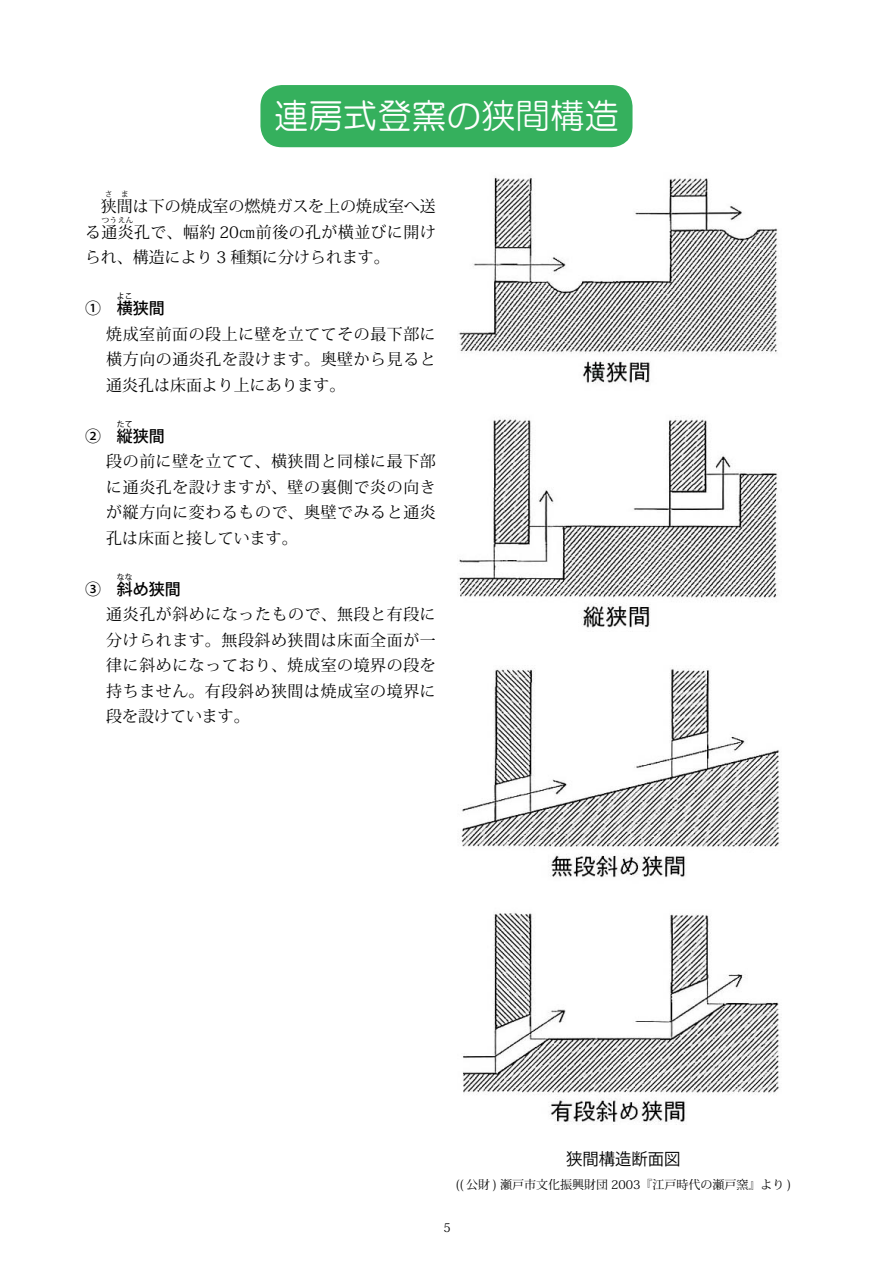
<style>
.page{position:relative;width:893px;height:1263px;background:#fff}
.page>*{position:absolute;margin:0;border:0;box-sizing:border-box;transform-origin:0 0}
.t1{font:34.5px "HG Maru Gothic MPRO";color:#fff}
.t2{font:16.5px "Koz Go Pro";color:#000}
.t3{font:15.9px/25.5px "Koz Min Pro";letter-spacing:.035em;color:#000;text-align:justify}
.t4{font:15.9px "Koz Min Pro";color:#000}
.t5{font:500 15.9px "Koz Go Pro";color:#000}
.t6{font:500 15.9px "Koz Go Pr 6 N";color:#000}
.t7{font:12px "Koz Min Pro";color:#000}
.t8{font:7.95px "Koz Min Pro";color:#000}
.t9{font:500 7.95px "Koz Go Pro";color:#000}
.t10{font:500 7.95px "Koz Go Pr 6 N";color:#000}
</style>
<div class="page">
<img style="left:458px;top:177px;width:322px;height:451px">
<img style="left:461px;top:668px;width:319px;height:455px">
<div style="left:260px;top:85px;width:372px;height:62px;background:#35b05d;border-radius:21px"></div>
<h1 class="t1" style="left:274px;top:98px;width:381px">連房式登窯の狭間構造　</h1>
<p class="t8" style="left:105px;top:189px;width:9px">さ</p>
<p class="t8" style="left:121px;top:189px;width:9px">ま</p>
<p class="t3" style="left:85px;top:218px;width:352px">る通炎孔で、幅約 20㎝前後の孔が横並びに開け</p>
<p class="t4" style="left:101px;top:195px;width:336px">狭間は下の焼成室の燃焼ガスを上の焼成室へ送</p>
<p class="t8" style="left:101px;top:214px;width:34px">つうえん</p>
<p class="t4" style="left:85px;top:246px;width:306px">られ、構造により 3 種類に分けられます。</p>
<p class="t5" style="left:85px;top:298px;width:81px">①　横狭間</p>
<p class="t9" style="left:117px;top:291px;width:17px">よこ</p>
<p class="t3" style="left:106px;top:320px;width:331px">焼成室前面の段上に壁を立ててその最下部に横方向の通炎孔を設けます。奥壁から見ると通炎孔は床面より上にあります。</p>
<p class="t6" style="left:85px;top:427px;width:81px">②　縦狭間</p>
<p class="t10" style="left:117px;top:419px;width:17px">たて</p>
<p class="t3" style="left:106px;top:448px;width:331px">段の前に壁を立てて、横狭間と同様に最下部に通炎孔を設けますが、壁の裏側で炎の向きが縦方向に変わるもので、奥壁でみると通炎孔は床面と接しています。</p>
<p class="t5" style="left:85px;top:579px;width:97px">③　斜め狭間</p>
<p class="t9" style="left:117px;top:572px;width:17px">なな</p>
<p class="t3" style="left:106px;top:601px;width:331px">通炎孔が斜めになったもので、無段と有段に分けられます。無段斜め狭間は床面全面が一律に斜めになっており、焼成室の境界の段を持ちません。有段斜め狭間は焼成室の境界に段を設けています。</p>
<p class="t2" style="left:566px;top:1148px;width:132px">狭間構造断面図　</p>
<p class="t7" style="left:455px;top:1176px;width:337px">(( 公財 ) 瀬戸市文化振興財団 2003『江戸時代の瀬戸窯』より )</p>
<p class="t7" style="left:443px;top:1219px;width:9px">5</p>
</div>
